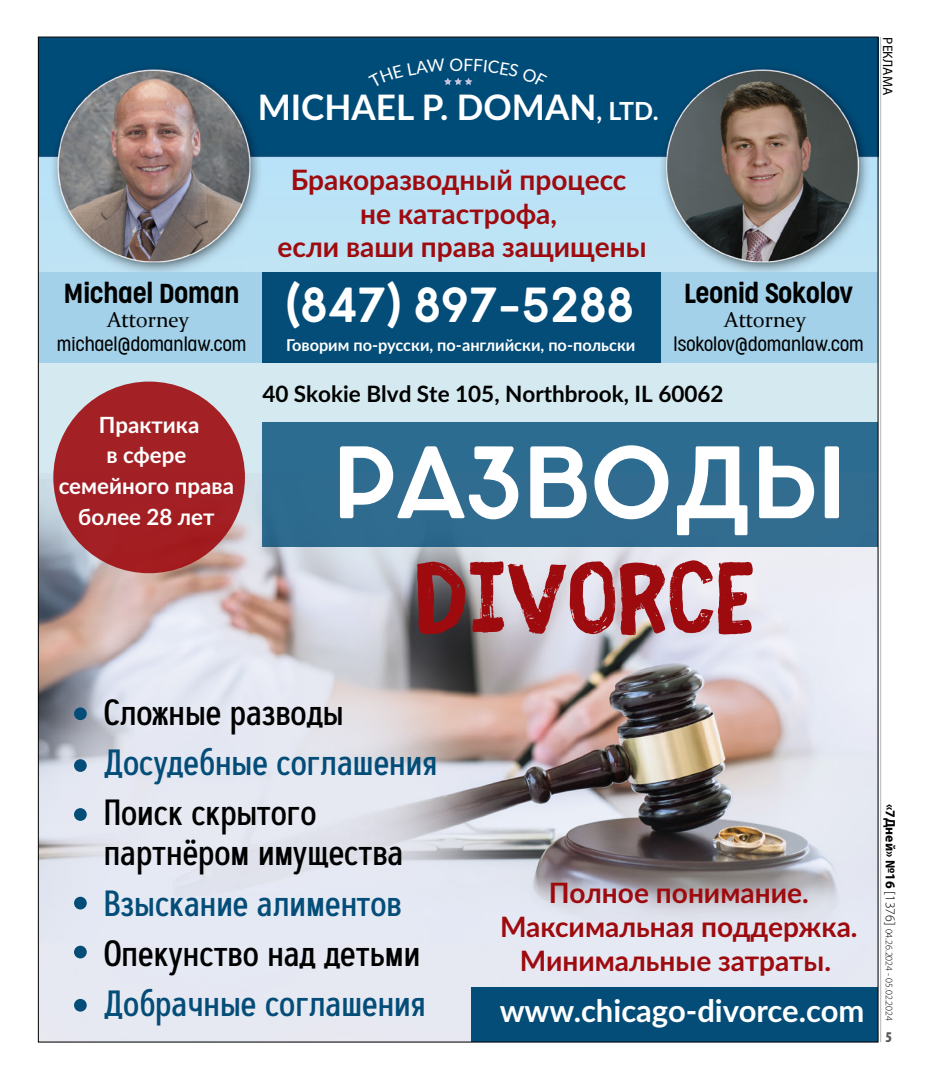
<style>
.page{position:relative;width:945px;height:1080px;background:#fff}
.page>*{position:absolute;margin:0;border:0;box-sizing:border-box;transform-origin:0 0}
.t1{font:700 111.88px "Fibre Vintage Full";color:#9e0b0f}
.t2{font:700 96.75px "Cocosignum Maiuscoletto";color:#fff}
.t3{font:700 46.5px "Cocosignum Maiuscoletto";color:#fff}
.t4{font:500 36.5px/39.9px "Artegra Sans Condensed";color:#000}
.t5{font:500 36.5px "Artegra Sans Condensed";color:#034d78}
.t6{font:700 35.12px "Lato";color:#fff}
.t7{font:700 31px "Lato";color:#fff}
.t8{font:700 28.12px/33.8px "Lato";color:#9e0b0f;text-align:center}
.t9{font:300 25.75px "Cocogoose Condensed";color:#000}
.t10{font:700 22.5px "Lato";color:#000}
.t11{font:700 22.25px/30.8px "Lato";color:#fff;text-align:center}
.t12{font:21.5px "Constantia";color:#000}
.t13{font:300 17.62px "Cocogoose Condensed";color:#000}
.t14{font:17.25px "Lato";color:#fff}
.t15{font:700 16.38px "Lato";color:#fff}
.t16{font:900 condensed 15px "Myriad Pro";color:#58595b}
.t17{font:13.75px "Myriad Pro";color:#000}
.t18{font:300 10px "Myriad Pro";color:#000}
.s1{font-size:25px}
.s2{font-weight:700;font-size:13.75px}
.s3{font-size:13.75px}
</style>
<div class="page">
<hr style="left:880px;top:37px;width:1px;height:1005px;background:#000">
<img style="left:40px;top:39px;width:836px;height:1001px">
<div style="left:38px;top:272px;width:840px;height:91px;background:#a2d1e9"></div>
<div style="left:263px;top:272px;width:398px;height:91px;background:#034d78"></div>
<div style="left:471px;top:988px;width:407px;height:54px;background:#034d78"></div>
<div style="left:74px;top:707px;width:13px;height:13px;background:#034d78;border-radius:50%"></div>
<div style="left:74px;top:759px;width:13px;height:13px;background:#034d78;border-radius:50%"></div>
<div style="left:74px;top:808px;width:13px;height:13px;background:#034d78;border-radius:50%"></div>
<div style="left:74px;top:897px;width:13px;height:12px;background:#034d78;border-radius:50%"></div>
<div style="left:74px;top:946px;width:13px;height:12px;background:#034d78;border-radius:50%"></div>
<div style="left:74px;top:999px;width:13px;height:13px;background:#034d78;border-radius:50%"></div>
<div style="left:38px;top:363px;width:840px;height:109px;background:#d4eaf0"></div>
<div style="left:263px;top:423px;width:615px;height:124px;background:#2e6c90"></div>
<div style="left:53px;top:382px;width:192px;height:191px;background:#a32025;border-radius:50%"></div>
<div style="left:368px;top:58px;width:179px;height:30px;background:#004c78"></div>
<p class="t14" style="left:449px;top:52px;width:15px">O</p>
<p class="t6" style="left:258px;top:81px;width:402px">MICHAEL P. DOMAN<span class="s1">, LTD.</span></p>
<p class="t9" style="left:64px;top:276px;width:177px">Michael Doman</p>
<p class="t13" style="left:57px;top:333px;width:191px">michael@domanlaw.com</p>
<p class="t12" style="left:107px;top:305px;width:83px">Attorney</p>
<p class="t11" style="left:59px;top:408px;width:177px">Практика<br>в сфере семейного права более 28 лет</p>
<p class="t8" style="left:278px;top:161px;width:370px">Бракоразводный процесс не катастрофа,<br>если ваши права защищены</p>
<h3 class="t3" style="left:285px;top:278px;width:350px">(847) 897-5288</h3>
<p class="t15" style="left:286px;top:333px;width:351px">Говорим по-русски, по-английски, по-польски</p>
<p class="t9" style="left:684px;top:276px;width:171px">Leonid Sokolov</p>
<p class="t13" style="left:674px;top:333px;width:192px">lsokolov@domanlaw.com</p>
<p class="t12" style="left:724px;top:305px;width:83px">Attorney</p>
<p class="t10" style="left:262px;top:377px;width:463px">40 Skokie Blvd Ste 105, Northbrook, IL 60062</p>
<h2 class="t2" style="left:332px;top:428px;width:516px">РАЗВОДЫ</h2>
<h1 class="t1" style="left:415px;top:535px;width:341px">DIVORCE</h1>
<p class="t17" style="left:896px;top:37px;width:59px;rotate:90deg">РЕКЛАМА</p>
<p class="t4" style="left:104px;top:692px;width:241px">Сложные разводы</p>
<p class="t5" style="left:104px;top:737px;width:335px">Досудебные соглашения</p>
<p class="t4" style="left:104px;top:793px;width:301px">Поиск скрытого партнёром имущества</p>
<p class="t5" style="left:104px;top:877px;width:300px">Взыскание алиментов</p>
<p class="t4" style="left:104px;top:933px;width:318px">Опекунство над детьми</p>
<p class="t5" style="left:104px;top:978px;width:324px">Добрачные соглашения</p>
<p class="t8" style="left:500px;top:875px;width:359px">Полное понимание.<br>Максимальная поддержка.<br>Минимальные затраты.</p>
<p class="t7" style="left:500px;top:988px;width:366px">www.chicago-divorce.com</p>
<p class="t18" style="left:895px;top:804px;width:218px;rotate:90deg"><span class="s2">«7Дней» №16</span> <span class="s3">[1376]</span> 04.26.2024 - 05.02.2024</p>
<p class="t16" style="left:886px;top:1029px;width:8px">5</p>
</div>
